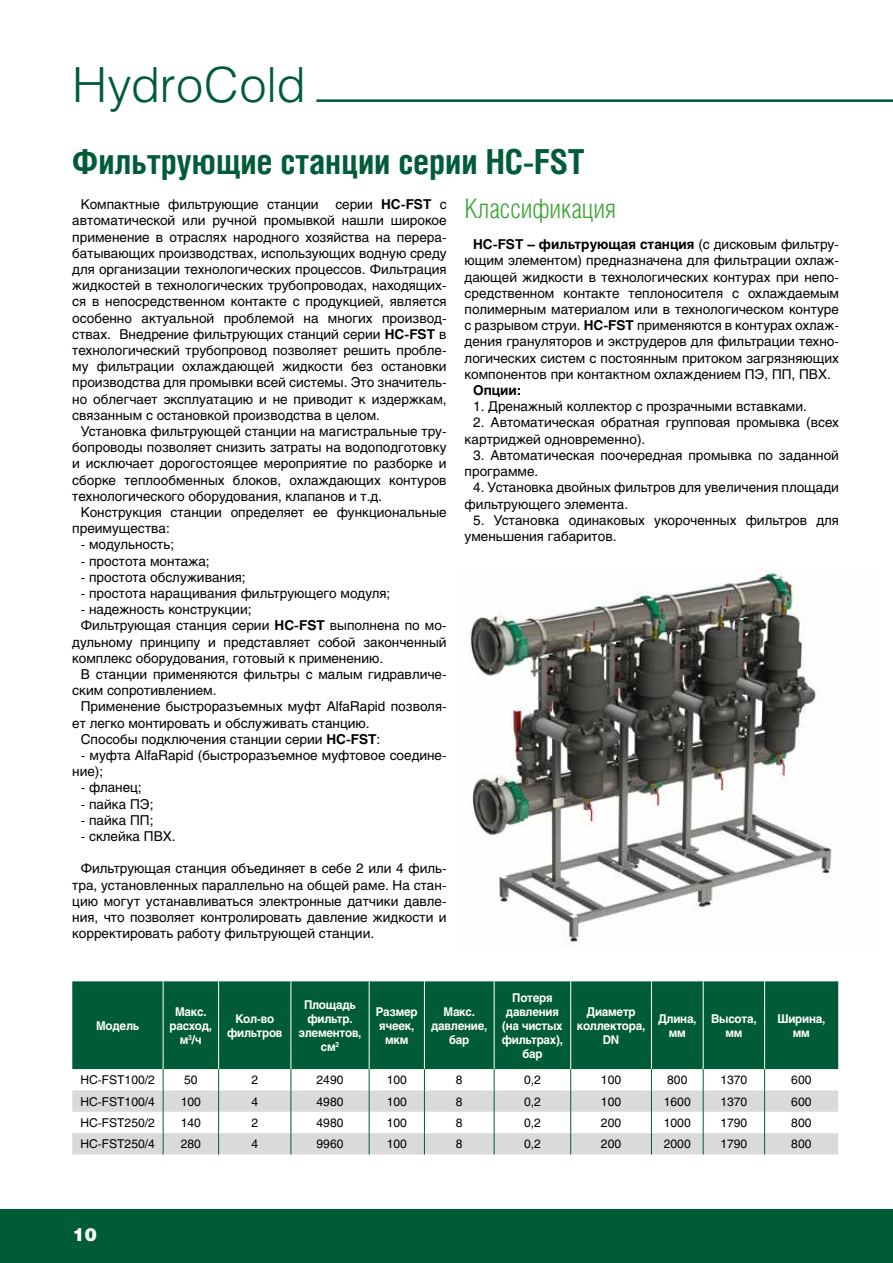
<style>
.page{position:relative;width:893px;height:1263px;background:#fff}
.page>*{position:absolute;margin:0;border:0;box-sizing:border-box;transform-origin:0 0}
.t1{font:300 48.45px "Helios";color:#005c38}
.t2{font:700 34.5px "Helios Cond";color:#005c38}
.t3{font:300 27px "Helios Cond";color:#3fa535}
.t4{font:900 18px "Helios";color:#fff}
.t5{font:13.5px/16.2px "Helios";color:#000}
.t6{font:700 13.5px "Helios";color:#000}
.t7{font:700 12px/13.8px "Helios";letter-spacing:-.02em;color:#fff;text-align:center;scale:.96 1}
.t8{font:12px "Helios";color:#000}
.s1{font-weight:700}
</style>
<div class="page">
<div style="left:0;top:1209px;width:893px;height:54px;background:#005c38"></div>
<hr style="left:316px;top:99px;width:577px;height:3px;background:#005c38">
<img style="left:469px;top:572px;width:363px;height:373px">
<div style="left:72px;top:981px;width:766px;height:88px;background:#005c38"></div>
<svg style="left:72px;top:1090px;width:766px;height:64px;fill:#dadada"></svg>
<hr style="left:163px;top:981px;width:1px;height:88px;background:#fff">
<hr style="left:218px;top:981px;width:1px;height:88px;background:#fff">
<hr style="left:291px;top:981px;width:1px;height:88px;background:#fff">
<hr style="left:369px;top:981px;width:1px;height:88px;background:#fff">
<hr style="left:424px;top:981px;width:1px;height:88px;background:#fff">
<hr style="left:494px;top:981px;width:1px;height:88px;background:#fff">
<hr style="left:570px;top:981px;width:1px;height:88px;background:#fff">
<hr style="left:651px;top:981px;width:1px;height:88px;background:#fff">
<hr style="left:703px;top:981px;width:1px;height:88px;background:#fff">
<hr style="left:764px;top:981px;width:1px;height:88px;background:#fff">
<svg style="left:163px;top:1069px;width:1px;height:85px"></svg>
<svg style="left:218px;top:1069px;width:1px;height:85px"></svg>
<svg style="left:291px;top:1069px;width:1px;height:85px"></svg>
<svg style="left:369px;top:1069px;width:1px;height:85px"></svg>
<svg style="left:424px;top:1069px;width:1px;height:85px"></svg>
<svg style="left:494px;top:1069px;width:1px;height:85px"></svg>
<svg style="left:570px;top:1069px;width:1px;height:85px"></svg>
<svg style="left:651px;top:1069px;width:1px;height:85px"></svg>
<svg style="left:703px;top:1069px;width:1px;height:85px"></svg>
<svg style="left:764px;top:1069px;width:1px;height:85px"></svg>
<h1 class="t1" style="left:72px;top:56px;width:235px">HydroCold</h1>
<h2 class="t2" style="left:72px;top:142px;width:514px">Фильтрующие станции серии HC-FST</h2>
<p class="t5" style="left:72px;top:196px;width:376px;text-align:justify;text-indent:9px">Компактные фильтрующие станции серии <span class="s1">HC-FST</span> с автоматической или ручной промывкой нашли широкое применение в отраслях народного хозяйства на перера&shy;батывающих производствах, использующих водную среду для организации технологических процессов. Фильтрация жидкостей в технологических трубопроводах, находящих&shy;ся в непосредственном контакте с продукцией, является особенно актуальной проблемой на многих производ&shy;ствах. Внедрение фильтрующих станций серии <span class="s1">HC-FST</span> в технологический трубопровод позволяет решить пробле&shy;му фильтрации охлаждающей жидкости без остановки производства для промывки всей системы. Это значитель&shy;но облегчает эксплуатацию и не приводит к издержкам, связанным с остановкой производства в целом.</p>
<p class="t5" style="left:72px;top:423px;width:376px;text-align:justify;text-indent:9px">Установка фильтрующей станции на магистральные тру&shy;бопроводы позволяет снизить затраты на водоподготовку и исключает дорогостоящее мероприятие по разборке и сборке теплообменных блоков, охлаждающих контуров технологического оборудования, клапанов и т.д.</p>
<p class="t5" style="left:72px;top:504px;width:376px;text-indent:9px">Конструкция станции определяет ее функциональные преимущества:</p>
<p class="t5" style="left:81px;top:536px;width:95px">- модульность;</p>
<p class="t5" style="left:81px;top:553px;width:130px">- простота монтажа;</p>
<p class="t5" style="left:81px;top:569px;width:166px">- простота обслуживания;</p>
<p class="t5" style="left:81px;top:585px;width:311px">- простота наращивания фильтрующего модуля;</p>
<p class="t5" style="left:81px;top:601px;width:172px">- надежность конструкции;</p>
<p class="t5" style="left:81px;top:617px;width:367px">Фильтрующая станция серии <span class="s1">HC-FST</span> выполнена по мо-</p>
<p class="t5" style="left:72px;top:634px;width:376px">дульному принципу и представляет собой законченный</p>
<p class="t5" style="left:72px;top:650px;width:312px">комплекс оборудования, готовый к применению.</p>
<p class="t5" style="left:81px;top:666px;width:367px">В станции применяются фильтры с малым гидравличе-</p>
<p class="t5" style="left:72px;top:682px;width:146px">ским сопротивлением.</p>
<p class="t5" style="left:81px;top:698px;width:367px">Применение быстроразъемных муфт AlfaRapid позволя-</p>
<p class="t5" style="left:72px;top:715px;width:299px">ет легко монтировать и обслуживать станцию.</p>
<p class="t5" style="left:81px;top:731px;width:301px">Способы подключения станции серии <span class="s1">HC-FST</span>:</p>
<p class="t5" style="left:72px;top:747px;width:376px;text-indent:9px">- муфта AlfaRapid (быстроразъемное муфтовое соедине&shy;ние);</p>
<p class="t5" style="left:81px;top:779px;width:62px">- фланец;</p>
<p class="t5" style="left:81px;top:796px;width:74px">- пайка ПЭ;</p>
<p class="t5" style="left:81px;top:812px;width:74px">- пайка ПП;</p>
<p class="t5" style="left:81px;top:828px;width:96px">- склейка ПВХ.</p>
<p class="t5" style="left:72px;top:860px;width:376px;text-align:justify;text-indent:9px">Фильтрующая станция объединяет в себе 2 или 4 филь&shy;тра, установленных параллельно на общей раме. На стан&shy;цию могут устанавливаться электронные датчики давле&shy;ния, что позволяет контролировать давление жидкости и корректировать работу фильтрующей станции.</p>
<h3 class="t3" style="left:465px;top:194px;width:153px">Классификация</h3>
<p class="t5" style="left:465px;top:236px;width:376px;text-align:justify;text-indent:9px"><span class="s1">HC-FST – фильтрующая станция</span> (с дисковым фильтру&shy;ющим элементом) предназначена для фильтрации охлаж&shy;дающей жидкости в технологических контурах при непо&shy;средственном контакте теплоносителя с охлаждаемым полимерным материалом или в технологическом контуре с разрывом струи. <span class="s1">HC-FST</span> применяются в контурах охлаж&shy;дения грануляторов и экструдеров для фильтрации техно&shy;логических систем с постоянным притоком загрязняющих компонентов при контактном охлаждением ПЭ, ПП, ПВХ.</p>
<p class="t6" style="left:473px;top:382px;width:50px">Опции:</p>
<p class="t5" style="left:473px;top:398px;width:335px">1. Дренажный коллектор с прозрачными вставками.</p>
<p class="t5" style="left:465px;top:414px;width:376px;text-indent:9px">2. Автоматическая обратная групповая промывка (всех картриджей одновременно).</p>
<p class="t5" style="left:465px;top:447px;width:376px;text-indent:9px">3. Автоматическая поочередная промывка по заданной программе.</p>
<p class="t5" style="left:465px;top:479px;width:376px;text-indent:9px">4. Установка двойных фильтров для увеличения площади фильтрующего элемента.</p>
<p class="t5" style="left:465px;top:512px;width:376px;text-indent:9px">5. Установка одинаковых укороченных фильтров для уменьшения габаритов.</p>
<p class="t7" style="left:96px;top:1019px;width:47px">Модель</p>
<p class="t7" style="left:170px;top:1005px;width:46px">Макс. расход, м<sup>3</sup>/ч</p>
<p class="t7" style="left:227px;top:1012px;width:59px">Кол-во фильтров</p>
<p class="t7" style="left:299px;top:998px;width:67px">Площадь фильтр. элементов, см<sup>2</sup></p>
<p class="t7" style="left:376px;top:1005px;width:45px">Размер ячеек, мкм</p>
<p class="t7" style="left:431px;top:1005px;width:60px">Макс. давление, бар</p>
<p class="t7" style="left:502px;top:991px;width:65px">Потеря давления (на чистых фильтрах), бар</p>
<p class="t7" style="left:577px;top:1005px;width:73px">Диаметр коллектора,<br>DN</p>
<p class="t7" style="left:658px;top:1012px;width:42px">Длина, мм</p>
<p class="t7" style="left:711px;top:1012px;width:49px">Высота, мм</p>
<p class="t7" style="left:777px;top:1012px;width:51px">Ширина, мм</p>
<p class="t8" style="left:80px;top:1073px;width:76px">HC-FST100/2</p>
<p class="t8" style="left:184px;top:1073px;width:15px">50</p>
<p class="t8" style="left:251px;top:1073px;width:8px">2</p>
<p class="t8" style="left:317px;top:1073px;width:28px">2490</p>
<p class="t8" style="left:387px;top:1073px;width:22px">100</p>
<p class="t8" style="left:456px;top:1073px;width:8px">8</p>
<p class="t8" style="left:524px;top:1073px;width:18px">0,2</p>
<p class="t8" style="left:601px;top:1073px;width:22px">100</p>
<p class="t8" style="left:667px;top:1073px;width:22px">800</p>
<p class="t8" style="left:720px;top:1073px;width:28px">1370</p>
<p class="t8" style="left:791px;top:1073px;width:22px">600</p>
<p class="t8" style="left:80px;top:1094px;width:76px">HC-FST100/4</p>
<p class="t8" style="left:181px;top:1094px;width:22px">100</p>
<p class="t8" style="left:251px;top:1094px;width:8px">4</p>
<p class="t8" style="left:317px;top:1094px;width:28px">4980</p>
<p class="t8" style="left:387px;top:1094px;width:22px">100</p>
<p class="t8" style="left:456px;top:1094px;width:8px">8</p>
<p class="t8" style="left:524px;top:1094px;width:18px">0,2</p>
<p class="t8" style="left:601px;top:1094px;width:22px">100</p>
<p class="t8" style="left:664px;top:1094px;width:28px">1600</p>
<p class="t8" style="left:720px;top:1094px;width:28px">1370</p>
<p class="t8" style="left:791px;top:1094px;width:22px">600</p>
<p class="t8" style="left:80px;top:1116px;width:76px">HC-FST250/2</p>
<p class="t8" style="left:181px;top:1116px;width:22px">140</p>
<p class="t8" style="left:251px;top:1116px;width:8px">2</p>
<p class="t8" style="left:317px;top:1116px;width:28px">4980</p>
<p class="t8" style="left:387px;top:1116px;width:22px">100</p>
<p class="t8" style="left:456px;top:1116px;width:8px">8</p>
<p class="t8" style="left:524px;top:1116px;width:18px">0,2</p>
<p class="t8" style="left:601px;top:1116px;width:22px">200</p>
<p class="t8" style="left:664px;top:1116px;width:28px">1000</p>
<p class="t8" style="left:720px;top:1116px;width:28px">1790</p>
<p class="t8" style="left:791px;top:1116px;width:22px">800</p>
<p class="t8" style="left:80px;top:1137px;width:76px">HC-FST250/4</p>
<p class="t8" style="left:181px;top:1137px;width:22px">280</p>
<p class="t8" style="left:251px;top:1137px;width:8px">4</p>
<p class="t8" style="left:317px;top:1137px;width:28px">9960</p>
<p class="t8" style="left:387px;top:1137px;width:22px">100</p>
<p class="t8" style="left:456px;top:1137px;width:8px">8</p>
<p class="t8" style="left:524px;top:1137px;width:18px">0,2</p>
<p class="t8" style="left:601px;top:1137px;width:22px">200</p>
<p class="t8" style="left:664px;top:1137px;width:28px">2000</p>
<p class="t8" style="left:720px;top:1137px;width:28px">1790</p>
<p class="t8" style="left:791px;top:1137px;width:22px">800</p>
<h3 class="t4" style="left:73px;top:1223px;width:26px">10</h3>
</div>
